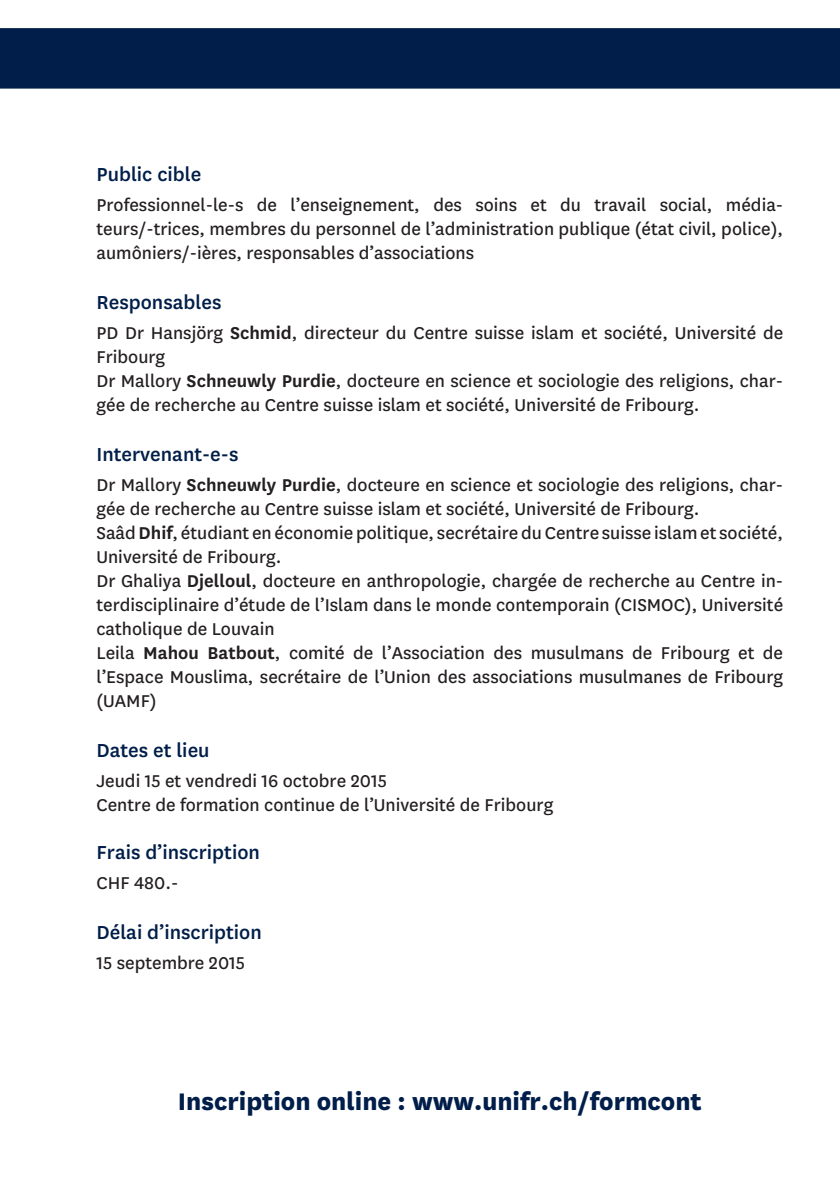
<style>
.page{position:relative;width:840px;height:1191px;background:#fff}
.page>*{position:absolute;margin:0;border:0;box-sizing:border-box;transform-origin:0 0}
.paragraphe_texte_cou{font:800 28px "National Uni Fr";color:#001e49}
.paragraphe_texte_cou-2{font:500 22px "National Uni Fr";color:#001e49}
.paragraphe_texte_cou-3{font:20px/24px "National Uni Fr";color:#231f20}
.s1{font-weight:600}
</style>
<div class="page">
<div style="left:0;top:28px;width:839px;height:60px;background:#001e49"></div>
<p class="paragraphe_texte_cou-2" style="left:96px;top:159px;width:106px">Public cible</p>
<p class="paragraphe_texte_cou-3" style="left:96px;top:191px;width:687px;text-align:justify">Professionnel-le-s de l’enseignement, des soins et du travail social, média&shy;teurs/-trices, membres du personnel de l’administration publique (état civil, police), aumôniers/-ières, responsables d’associations</p>
<p class="paragraphe_texte_cou-2" style="left:96px;top:287px;width:126px">Responsables</p>
<p class="paragraphe_texte_cou-3" style="left:96px;top:319px;width:688px">PD Dr Hansjörg <span class="s1">Schmid</span>, directeur du Centre suisse islam et société, Université de<br>Fribourg</p>
<p class="paragraphe_texte_cou-3" style="left:96px;top:367px;width:687px">Dr Mallory <span class="s1">Schneuwly Purdie</span>, docteure en science et sociologie des religions, char&shy;gée de recherche au Centre suisse islam et société, Université de Fribourg.</p>
<p class="paragraphe_texte_cou-2" style="left:96px;top:439px;width:143px">Intervenant-e-s</p>
<p class="paragraphe_texte_cou-3" style="left:96px;top:472px;width:687px">Dr Mallory <span class="s1">Schneuwly Purdie</span>, docteure en science et sociologie des religions, char&shy;gée de recherche au Centre suisse islam et société, Université de Fribourg.</p>
<p class="paragraphe_texte_cou-3" style="left:96px;top:520px;width:687px">Saâd <span class="s1">Dhif</span>, étudiant en économie politique, secrétaire du Centre suisse islam et société,<br>Université de Fribourg.</p>
<p class="paragraphe_texte_cou-3" style="left:96px;top:568px;width:688px;text-align:justify">Dr Ghaliya <span class="s1">Djelloul</span>, docteure en anthropologie, chargée de recherche au Centre in&shy;terdisciplinaire d’étude de l’Islam dans le monde contemporain (CISMOC), Université catholique de Louvain</p>
<p class="paragraphe_texte_cou-3" style="left:96px;top:640px;width:687px;text-align:justify">Leila <span class="s1">Mahou Batbout</span>, comité de l’Association des musulmans de Fribourg et de l’Espace Mouslima, secrétaire de l’Union des associations musulmanes de Fribourg (UAMF)</p>
<p class="paragraphe_texte_cou-2" style="left:96px;top:735px;width:115px">Dates et lieu</p>
<p class="paragraphe_texte_cou-3" style="left:96px;top:768px;width:292px">Jeudi 15 et vendredi 16 octobre 2015</p>
<p class="paragraphe_texte_cou-3" style="left:96px;top:792px;width:458px">Centre de formation continue de l’Université de Fribourg</p>
<p class="paragraphe_texte_cou-2" style="left:96px;top:837px;width:165px">Frais d’inscription</p>
<p class="paragraphe_texte_cou-3" style="left:96px;top:869px;width:83px">CHF 480.-</p>
<p class="paragraphe_texte_cou-2" style="left:96px;top:917px;width:167px">Délai d’inscription</p>
<p class="paragraphe_texte_cou-3" style="left:96px;top:949px;width:150px">15 septembre 2015</p>
<p class="paragraphe_texte_cou" style="left:178px;top:1081px;width:525px">Inscription online : www.unifr.ch/formcont</p>
</div>
